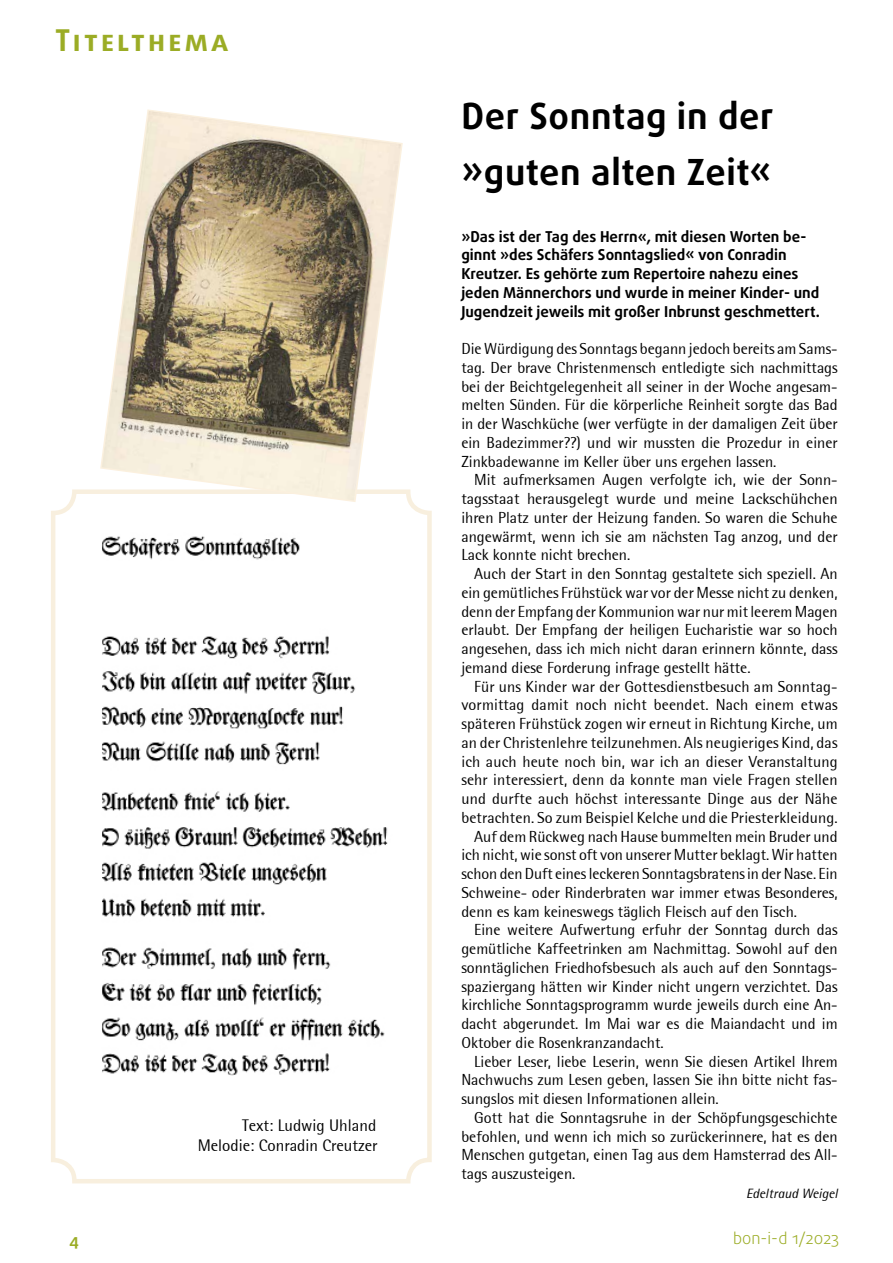
<style>
.page{position:relative;width:893px;height:1263px;background:#fff}
.page>*{position:absolute;margin:0;border:0;box-sizing:border-box;transform-origin:0 0}
.t1{font:700 36px/56.2px "Daxline Pro";letter-spacing:.015em;color:#000}
.t2{font:700 30px "Daxline Pro";letter-spacing:.11em;color:#9bac25}
.t3{font:16.5px/19.8px "Rotis Semi Sans";color:#000;text-align:right}
.t4{font:300 16.5px "Daxline Pro";color:#9bac25}
.t5{font:700 16.5px "Daxline Pro";color:#9bac25}
.t6{font:15.75px/18.8px "Rotis Semi Sans";color:#000;text-align:justify}
.t7{font:700 15px/18.8px "Daxline Pro";color:#000}
.t8{font:italic 13.5px "Rotis Semi Sans Pro";color:#000}
</style>
<div class="page">
<div style="left:51px;top:489px;width:381px;height:694px;border:4px solid #f8efde;border-radius:21px"></div>
<img style="left:103px;top:536px;width:285px;height:538px">
<svg style="left:99px;top:109px;width:305px;height:393px"></svg>
<h2 class="t2" style="left:55px;top:20px;width:175px">Titelthema</h2>
<p class="t3" style="left:198px;top:1116px;width:182px">Text: Ludwig Uhland<br>Melodie: Conradin Creutzer</p>
<h1 class="t1" style="left:461px;top:88px;width:314px">Der Sonntag in der »guten alten Zeit«</h1>
<p class="t7" style="left:461px;top:227px;width:360px">»Das ist der Tag des Herrn«, mit diesen Worten be&shy;ginnt »des Schäfers Sonntagslied« von Conradin Kreutzer. Es gehörte zum Repertoire nahezu eines jeden Männerchors und wurde in meiner Kinder- und Jugendzeit jeweils mit großer Inbrunst geschmettert.</p>
<p class="t6" style="left:461px;top:339px;width:378px">Die Würdigung des Sonntags begann jedoch bereits am Sams&shy;tag. Der brave Christenmensch entledigte sich nachmittags bei der Beichtgelegenheit all seiner in der Woche angesam&shy;melten Sünden. Für die körperliche Reinheit sorgte das Bad in der Waschküche (wer verfügte in der damaligen Zeit über ein Badezimmer??) und wir mussten die Prozedur in einer Zinkbadewanne im Keller über uns ergehen lassen.</p>
<p class="t6" style="left:461px;top:470px;width:378px;text-indent:13px">Mit aufmerksamen Augen verfolgte ich, wie der Sonn&shy;tagsstaat herausgelegt wurde und meine Lackschühchen ihren Platz unter der Heizung fanden. So waren die Schuhe angewärmt, wenn ich sie am nächsten Tag anzog, und der Lack konnte nicht brechen.</p>
<p class="t6" style="left:461px;top:564px;width:378px;text-indent:13px">Auch der Start in den Sonntag gestaltete sich speziell. An ein gemütliches Frühstück war vor der Messe nicht zu denken, denn der Empfang der Kommunion war nur mit leerem Magen erlaubt. Der Empfang der heiligen Eucharistie war so hoch angesehen, dass ich mich nicht daran erinnern könnte, dass jemand diese Forderung infrage gestellt hätte.</p>
<p class="t6" style="left:474px;top:677px;width:363px">Für uns Kinder war der Gottesdienstbesuch am Sonntag-</p>
<p class="t6" style="left:461px;top:695px;width:378px">vormittag damit noch nicht beendet. Nach einem etwas</p>
<p class="t6" style="left:461px;top:714px;width:378px">späteren Frühstück zogen wir erneut in Richtung Kirche, um</p>
<p class="t6" style="left:461px;top:733px;width:378px">an der Christenlehre teilzunehmen. Als neugieriges Kind, das</p>
<p class="t6" style="left:461px;top:752px;width:378px">ich auch heute noch bin, war ich an dieser Veranstaltung</p>
<p class="t6" style="left:461px;top:770px;width:378px">sehr interessiert, denn da konnte man viele Fragen stellen</p>
<p class="t6" style="left:461px;top:789px;width:378px">und durfte auch höchst interessante Dinge aus der Nähe</p>
<p class="t6" style="left:461px;top:808px;width:378px">betrachten. So zum Beispiel Kelche und die Priesterkleidung.</p>
<p class="t6" style="left:474px;top:827px;width:365px">Auf dem Rückweg nach Hause bummelten mein Bruder und</p>
<p class="t6" style="left:461px;top:845px;width:378px">ich nicht, wie sonst oft von unserer Mutter beklagt. Wir hatten</p>
<p class="t6" style="left:461px;top:864px;width:378px">schon den Duft eines leckeren Sonntagsbratens in der Nase. Ein</p>
<p class="t6" style="left:461px;top:883px;width:378px">Schweine- oder Rinderbraten war immer etwas Besonderes,</p>
<p class="t6" style="left:461px;top:902px;width:337px">denn es kam keineswegs täglich Fleisch auf den Tisch.</p>
<p class="t6" style="left:474px;top:920px;width:365px">Eine weitere Aufwertung erfuhr der Sonntag durch das</p>
<p class="t6" style="left:461px;top:939px;width:378px">gemütliche Kaffeetrinken am Nachmittag. Sowohl auf den</p>
<p class="t6" style="left:461px;top:958px;width:378px">sonntäglichen Friedhofsbesuch als auch auf den Sonntags-</p>
<p class="t6" style="left:461px;top:977px;width:378px">spaziergang hätten wir Kinder nicht ungern verzichtet. Das</p>
<p class="t6" style="left:461px;top:995px;width:378px">kirchliche Sonntagsprogramm wurde jeweils durch eine An-</p>
<p class="t6" style="left:461px;top:1014px;width:378px">dacht abgerundet. Im Mai war es die Maiandacht und im</p>
<p class="t6" style="left:461px;top:1033px;width:204px">Oktober die Rosenkranzandacht.</p>
<p class="t6" style="left:474px;top:1052px;width:365px">Lieber Leser, liebe Leserin, wenn Sie diesen Artikel Ihrem</p>
<p class="t6" style="left:461px;top:1070px;width:378px">Nachwuchs zum Lesen geben, lassen Sie ihn bitte nicht fas-</p>
<p class="t6" style="left:461px;top:1089px;width:259px">sungslos mit diesen Informationen allein.</p>
<p class="t6" style="left:474px;top:1108px;width:365px">Gott hat die Sonntagsruhe in der Schöpfungsgeschichte</p>
<p class="t6" style="left:461px;top:1127px;width:378px">befohlen, und wenn ich mich so zurückerinnere, hat es den</p>
<p class="t6" style="left:461px;top:1145px;width:378px">Menschen gutgetan, einen Tag aus dem Hamsterrad des All-</p>
<p class="t6" style="left:461px;top:1164px;width:115px">tags auszusteigen.</p>
<p class="t8" style="left:746px;top:1185px;width:93px">Edeltraud Weigel</p>
<p class="t5" style="left:69px;top:1229px;width:11px">4</p>
<p class="t4" style="left:733px;top:1227px;width:108px">bon-i-d 1/2023</p>
</div>
